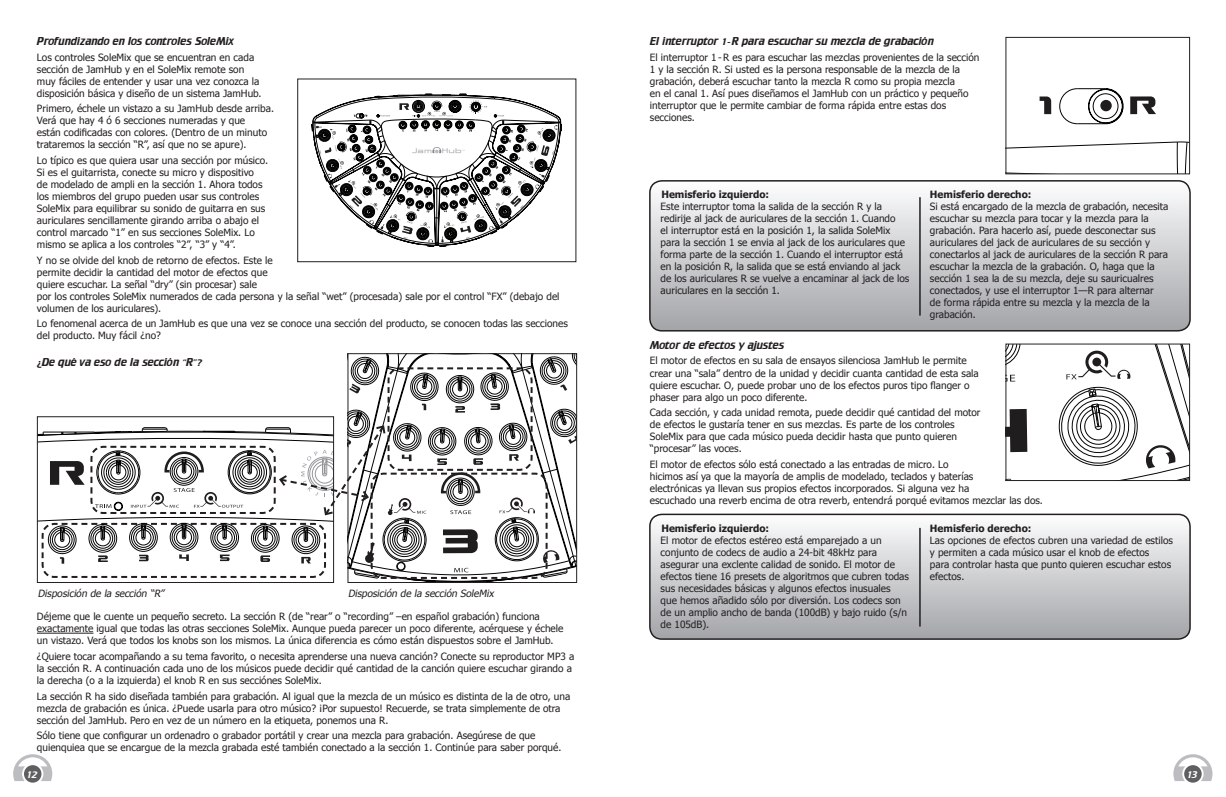
<style>
.page{position:relative;width:1226px;height:797px;background:#fff}
.page>*{position:absolute;margin:0;border:0;box-sizing:border-box;transform-origin:0 0}
.t1{font:10px/12px "Tahoma";color:#231f20}
.t2{font:10px "Crillee";color:#231f20}
.t3{font:700 10px "Tahoma";color:#231f20}
.t4{font:italic 10px "Tahoma";color:#231f20}
.t5{font:10px "Crillee";color:#fff}
</style>
<div class="page">
<svg style="left:13px;top:754px;width:39px;height:28px"></svg>
<svg style="left:1173px;top:754px;width:39px;height:28px"></svg>
<hr style="left:37px;top:632px;width:56px;height:1px;background:#231f20">
<svg style="left:650px;top:515px;width:540px;height:124px"></svg>
<div style="left:649px;top:513px;width:541px;height:126px;border:2px solid #231f20;border-radius:12px"></div>
<hr style="left:919px;top:527px;width:1px;height:99px;background:#231f20">
<svg style="left:650px;top:181px;width:540px;height:150px"></svg>
<div style="left:649px;top:180px;width:541px;height:151px;border:2px solid #231f20;border-radius:12px"></div>
<hr style="left:919px;top:197px;width:1px;height:118px;background:#231f20">
<svg style="left:1007px;top:88px;width:181px;height:84px"></svg>
<div style="left:1100px;top:100px;width:11px;height:11px;background:#201d1e;border-radius:50%"></div>
<div style="left:1005px;top:37px;width:185px;height:137px;border:1px solid #231f20"></div>
<svg style="left:1007px;top:345px;width:181px;height:134px"></svg>
<div style="left:1005px;top:343px;width:185px;height:138px;border:1px solid #231f20"></div>
<svg style="left:312px;top:94px;width:250px;height:152px"></svg>
<div style="left:297px;top:78px;width:279px;height:184px;border:1px solid #231f20"></div>
<svg style="left:37px;top:353px;width:539px;height:229px"></svg>
<p class="t2" style="left:37px;top:34px;width:198px">Profundizando en los controles SoleMix</p>
<p class="t1" style="left:37px;top:51px;width:226px">Los controles SoleMix que se encuentran en cada sección de JamHub y en el SoleMix remote son muy fáciles de entender y usar una vez conozca la disposición básica y diseño de un sistema JamHub.</p>
<p class="t1" style="left:37px;top:102px;width:239px">Primero, échele un vistazo a su JamHub desde arriba.<br>Verá que hay 4 ó 6 secciones numeradas y que<br>están codificadas con colores. (Dentro de un minuto trataremos la sección “R”, así que no se apure).</p>
<p class="t1" style="left:37px;top:154px;width:233px">Lo típico es que quiera usar una sección por músico.<br>Si es el guitarrista, conecte su micro y dispositivo<br>de modelado de ampli en la sección 1. Ahora todos los miembros del grupo pueden usar sus controles SoleMix para equilibrar su sonido de guitarra en sus auriculares sencillamente girando arriba o abajo el control marcado “1” en sus secciones SoleMix. Lo mismo se aplica a los controles “2”, “3” y “4”.</p>
<p class="t1" style="left:37px;top:253px;width:524px">Y no se olvide del knob de retorno de efectos. Este le<br>permite decidir la cantidad del motor de efectos que<br>quiere escuchar. La señal “dry” (sin procesar) sale<br>por los controles SoleMix numerados de cada persona y la señal “wet” (procesada) sale por el control “FX” (debajo del volumen de los auriculares).</p>
<p class="t1" style="left:37px;top:317px;width:532px">Lo fenomenal acerca de un JamHub es que una vez se conoce una sección del producto, se conocen todas las secciones del producto. Muy fácil ¿no?</p>
<p class="t2" style="left:37px;top:355px;width:167px">¿De qué va eso de la sección “R”?</p>
<p class="t4" style="left:38px;top:587px;width:128px">Disposición de la sección “R”</p>
<p class="t4" style="left:348px;top:587px;width:149px">Disposición de la sección SoleMix</p>
<p class="t1" style="left:37px;top:610px;width:528px">Déjeme que le cuente un pequeño secreto. La sección R (de “rear” o “recording” –en español grabación) funciona exactamente igual que todas las otras secciones SoleMix. Aunque pueda parecer un poco diferente, acérquese y échele un vistazo. Verá que todos los knobs son los mismos. La única diferencia es cómo están dispuestos sobre el JamHub.</p>
<p class="t1" style="left:37px;top:649px;width:539px">¿Quiere tocar acompañando a su tema favorito, o necesita aprenderse una nueva canción? Conecte su reproductor MP3 a la sección R. A continuación cada uno de los músicos puede decidir qué cantidad de la canción quiere escuchar girando a la derecha (o a la izquierda) el knob R en sus secciónes SoleMix.</p>
<p class="t1" style="left:37px;top:689px;width:535px">La sección R ha sido diseñada también para grabación. Al igual que la mezcla de un músico es distinta de la de otro, una mezcla de grabación es única. ¿Puede usarla para otro músico? ¡Por supuesto! Recuerde, se trata simplemente de otra sección del JamHub. Pero en vez de un número en la etiqueta, ponemos una R.</p>
<p class="t1" style="left:37px;top:729px;width:526px">Sólo tiene que configurar un ordenadro o grabador portátil y crear una mezcla para grabación. Asegúrese de que quienquiea que se encargue de la mezcla grabada esté también conectado a la sección 1. Continúe para saber porqué.</p>
<p class="t2" style="left:650px;top:34px;width:285px">El interruptor 1-R para escuchar su mezcla de grabación</p>
<p class="t1" style="left:650px;top:51px;width:331px">El interruptor 1-R es para escuchar las mezclas provenientes de la sección 1 y la sección R. Si usted es la persona responsable de la mezcla de la grabación, deberá escuchar tanto la mezcla R como su propia mezcla<br>en el canal 1. Así pues diseñamos el JamHub con un práctico y pequeño interruptor que le permite cambiar de forma rápida entre estas dos secciones.</p>
<p class="t3" style="left:661px;top:188px;width:109px">Hemisferio izquierdo:</p>
<p class="t1" style="left:660px;top:200px;width:250px">Este interruptor toma la salida de la sección R y la redirije al jack de auriculares de la sección 1. Cuando<br>el interruptor está en la posición 1, la salida SoleMix para la sección 1 se envia al jack de los auriculares que forma parte de la sección 1. Cuando el interruptor está en la posición R, la salida que se está enviando al jack de los auriculares R se vuelve a encaminar al jack de los auriculares en la sección 1.</p>
<p class="t3" style="left:930px;top:188px;width:103px">Hemisferio derecho:</p>
<p class="t1" style="left:930px;top:200px;width:240px">Si está encargado de la mezcla de grabación, necesita escuchar su mezcla para tocar y la mezcla para la grabación. Para hacerlo así, puede desconectar sus auriculares del jack de auriculares de su sección y conectarlos al jack de auriculares de la sección R para escuchar la mezcla de la grabación. O, haga que la sección 1 sea la de su mezcla, deje su sauricualres conectados, y use el interruptor 1—R para alternar<br>de forma rápida entre su mezcla y la mezcla de la grabación.</p>
<p class="t2" style="left:650px;top:338px;width:136px">Motor de efectos y ajustes</p>
<p class="t1" style="left:650px;top:354px;width:330px">El motor de efectos en su sala de ensayos silenciosa JamHub le permite crear una “sala” dentro de la unidad y decidir cuanta cantidad de esta sala quiere escuchar. O, puede probar uno de los efectos puros tipo flanger o phaser para algo un poco diferente.</p>
<p class="t1" style="left:650px;top:406px;width:332px">Cada sección, y cada unidad remota, puede decidir qué cantidad del motor de efectos le gustaría tener en sus mezclas. Es parte de los controles SoleMix para que cada músico pueda decidir hasta que punto quieren “procesar” las voces.</p>
<p class="t1" style="left:650px;top:457px;width:394px">El motor de efectos sólo está conectado a las entradas de micro. Lo<br>hicimos así ya que la mayoría de amplis de modelado, teclados y baterías<br>electrónicas ya llevan sus propios efectos incorporados. Si alguna vez ha<br>escuchado una reverb encima de otra reverb, entendrá porqué evitamos mezclar las dos.</p>
<p class="t3" style="left:661px;top:521px;width:109px">Hemisferio izquierdo:</p>
<p class="t1" style="left:660px;top:533px;width:250px">El motor de efectos estéreo está emparejado a un conjunto de codecs de audio a 24-bit 48kHz para asegurar una exclente calidad de sonido. El motor de efectos tiene 16 presets de algoritmos que cubren todas sus necesidades básicas y algunos efectos inusuales que hemos añadido sólo por diversión. Los codecs son de un amplio ancho de banda (100dB) y bajo ruido (s/n de 105dB).</p>
<p class="t3" style="left:930px;top:521px;width:103px">Hemisferio derecho:</p>
<p class="t1" style="left:930px;top:533px;width:244px">Las opciones de efectos cubren una variedad de estilos y permiten a cada músico usar el knob de efectos<br>para controlar hasta que punto quieren escuchar estos efectos.</p>
<p class="t5" style="left:27px;top:767px;width:12px">12</p>
<p class="t5" style="left:1187px;top:767px;width:12px">13</p>
</div>
